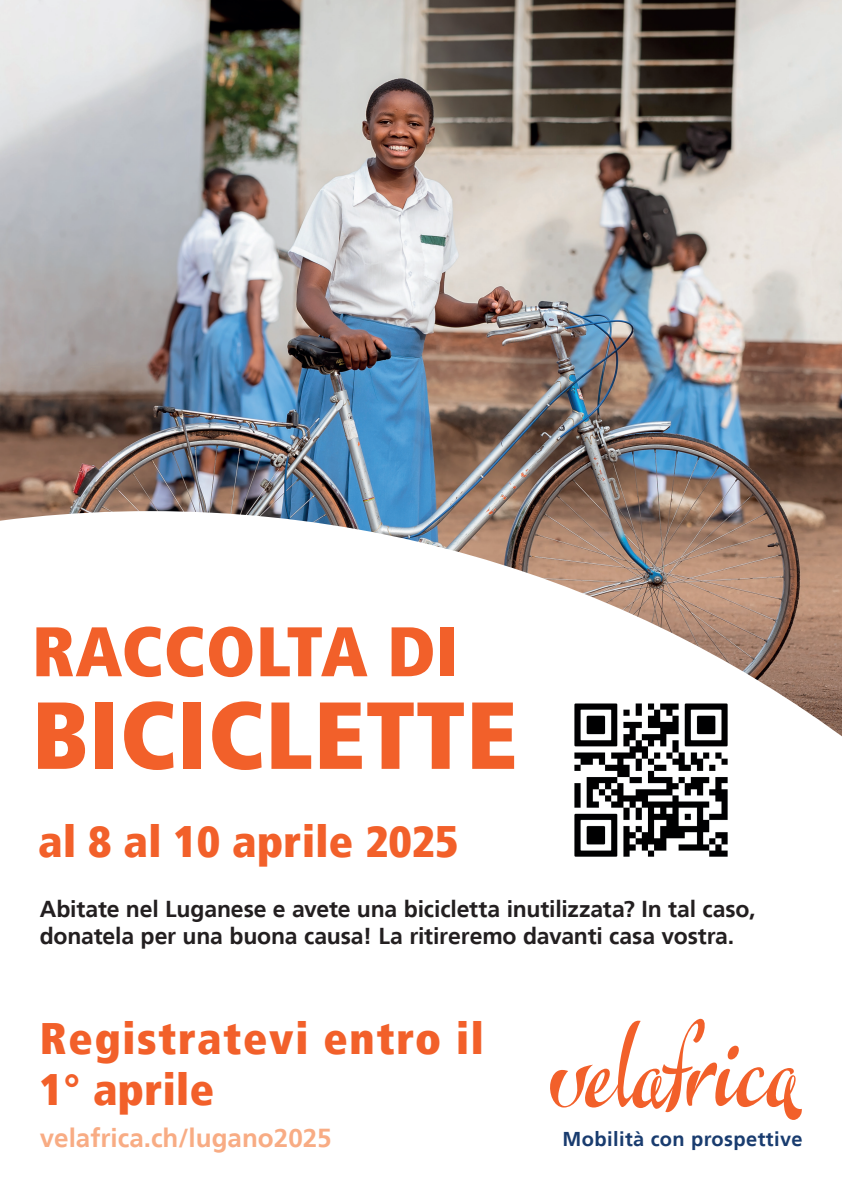
<style>
.page{position:relative;width:842px;height:1191px;background:#fff}
.page>*{position:absolute;margin:0;border:0;box-sizing:border-box;transform-origin:0 0}
.t1{font:900 condensed 95px "Frutiger LT";letter-spacing:.01em;color:#f2602a}
.t2{font:900 condensed 70px "Frutiger LT";letter-spacing:.01em;color:#f2602a}
.t3{font:900 condensed 44px/51px "Frutiger LT";letter-spacing:.04em;color:#f2602a}
.t4{font:900 condensed 44px "Frutiger LT";letter-spacing:.015em;color:#f2602a}
.t5{font:700 26px "Frutiger LT";color:#f8ac84}
.t6{font:700 23px/27.6px "Frutiger LT";letter-spacing:-.005em;color:#231f20}
.t7{font:700 20px "Frutiger LT";letter-spacing:.02em;color:#193c6f}
</style>
<div class="page">
<img style="left:0;top:0;width:842px;height:511px">
<svg style="left:0;top:511px;width:842px;height:346px"></svg>
<svg style="left:550px;top:1018px;width:252px;height:102px"></svg>
<img style="left:575px;top:703px;width:153px;height:153px">
<h2 class="t2" style="left:32px;top:609px;width:427px">RACCOLTA DI</h2>
<h1 class="t1" style="left:32px;top:677px;width:487px">BICICLETTE</h1>
<h3 class="t4" style="left:38px;top:814px;width:422px">al 8 al 10 aprile 2025</h3>
<p class="t6" style="left:40px;top:895px;width:717px">Abitate nel Luganese e avete una bicicletta inutilizzata? In tal caso, donatela per una buona causa! La ritireremo davanti casa vostra.</p>
<h3 class="t3" style="left:40px;top:1012px;width:446px">Registratevi entro il<br>1° aprile</h3>
<p class="t5" style="left:40px;top:1122px;width:293px">velafrica.ch/lugano2025</p>
<p class="t7" style="left:563px;top:1127px;width:242px">Mobilità con prospettive</p>
</div>
